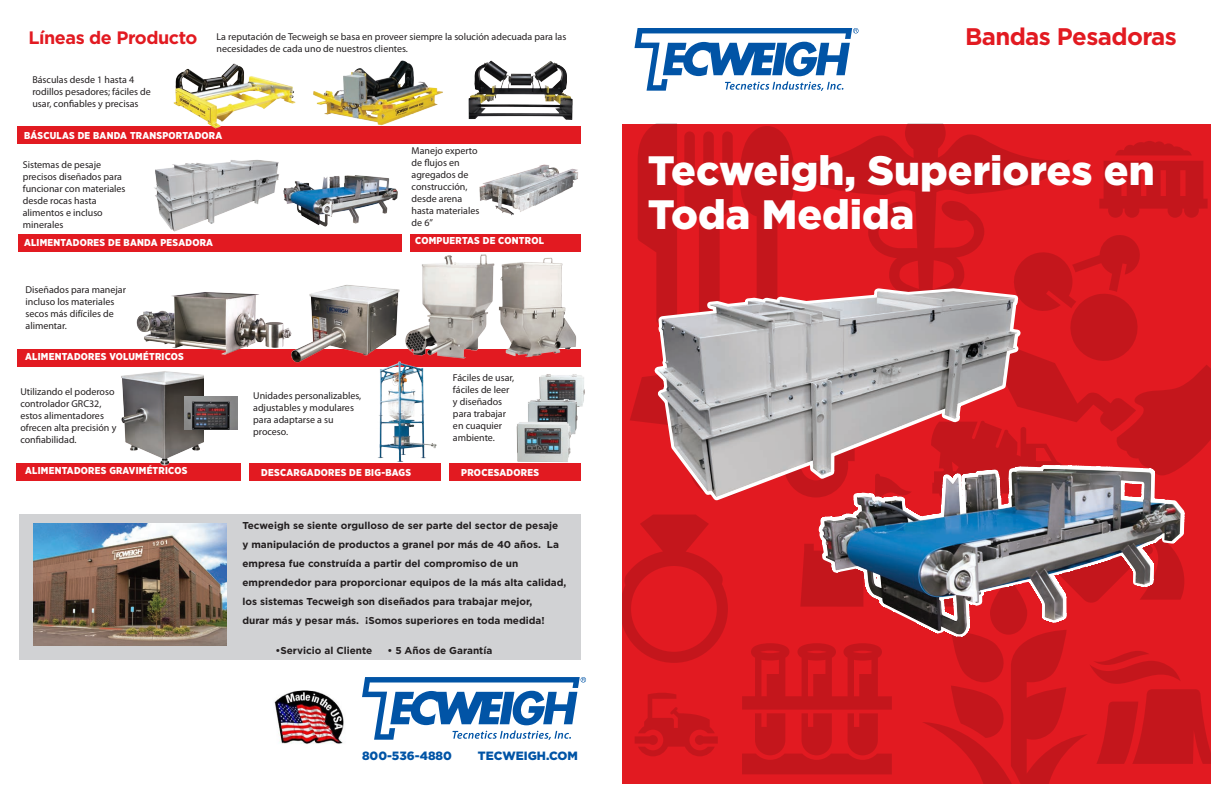
<style>
.page{position:relative;width:1224px;height:792px;background:#fff}
.page>*{position:absolute;margin:0;border:0;box-sizing:border-box;transform-origin:0 0}
.t1{font:900 41px/44px "Gotham";color:#fff}
.t2{font:700 24px "Gotham";letter-spacing:-.025em;color:#e21a21}
.t3{font:700 18px "Gotham";letter-spacing:-.025em;color:#e21a21}
.t4{font:900 12px "Gotham";color:#0154a6}
.t5{font:10px/12px "Myriad Pro";color:#231f20}
.t6{font:700 10px/19px "Gotham";color:#231f20;text-align:justify}
.t7{font:900 10px "Gotham Narrow";letter-spacing:.025em;color:#fff}
</style>
<div class="page">
<div style="left:17px;top:126px;width:564px;height:18px;background:#e21a21"></div>
<img style="left:469px;top:60px;width:104px;height:60px">
<img style="left:173px;top:63px;width:123px;height:66px">
<img style="left:314px;top:60px;width:129px;height:66px">
<div style="left:18px;top:234px;width:384px;height:18px;background:#e21a21"></div>
<img style="left:284px;top:175px;width:114px;height:52px">
<img style="left:154px;top:160px;width:130px;height:72px">
<div style="left:410px;top:234px;width:171px;height:18px;background:#e21a21"></div>
<img style="left:479px;top:164px;width:99px;height:52px">
<div style="left:17px;top:349px;width:564px;height:18px;background:#e21a21"></div>
<div style="left:17px;top:463px;width:224px;height:18px;background:#e21a21"></div>
<img style="left:121px;top:371px;width:83px;height:95px">
<img style="left:185px;top:396px;width:52px;height:34px">
<div style="left:249px;top:463px;width:192px;height:18px;background:#e21a21"></div>
<img style="left:378px;top:361px;width:59px;height:101px">
<div style="left:449px;top:463px;width:132px;height:18px;background:#e21a21"></div>
<img style="left:539px;top:374px;width:46px;height:29px">
<img style="left:528px;top:396px;width:55px;height:39px">
<img style="left:517px;top:422px;width:54px;height:40px">
<svg style="left:362px;top:677px;width:224px;height:63px"></svg>
<img style="left:294px;top:285px;width:106px;height:78px">
<img style="left:405px;top:254px;width:90px;height:105px">
<img style="left:498px;top:257px;width:79px;height:101px">
<img style="left:136px;top:292px;width:158px;height:69px">
<svg style="left:622px;top:124px;width:588px;height:660px;background:#d5181e"></svg>
<svg style="left:654px;top:227px;width:370px;height:39px;background:#d8181f"></svg>
<img style="left:790px;top:443px;width:421px;height:241px">
<img style="left:622px;top:266px;width:445px;height:249px">
<div style="left:19px;top:514px;width:562px;height:146px;background:#d1d2d4"></div>
<img style="left:34px;top:524px;width:192px;height:121px">
<svg style="left:635px;top:28px;width:224px;height:63px"></svg>
<img style="left:274px;top:690px;width:70px;height:54px">
<p class="t3" style="left:29px;top:25px;width:170px">Líneas de Producto</p>
<p class="t5" style="left:32px;top:74px;width:120px">Básculas desde 1 hasta 4 rodillos pesadores; fáciles de usar, confiables y precisas</p>
<p class="t5" style="left:217px;top:30px;width:351px">La reputación de Tecweigh se basa en proveer siempre la solución adecuada para las necesidades de cada uno de nuestros clientes.</p>
<p class="t2" style="left:965px;top:21px;width:213px">Bandas Pesadoras</p>
<p class="t7" style="left:24px;top:129px;width:200px">BÁSCULAS DE BANDA TRANSPORTADORA</p>
<p class="t5" style="left:23px;top:159px;width:104px">Sistemas de pesaje precisos diseñados para funcionar con materiales desde rocas hasta alimentos e incluso minerales</p>
<p class="t5" style="left:412px;top:144px;width:69px">Manejo experto de flujos en agregados de construcción, desde arena hasta materiales de 6”</p>
<p class="t7" style="left:24px;top:236px;width:190px">ALIMENTADORES DE BANDA PESADORA</p>
<p class="t7" style="left:415px;top:234px;width:130px">COMPUERTAS DE CONTROL</p>
<p class="t5" style="left:26px;top:284px;width:102px">Diseñados para manejar incluso los materiales secos más difíciles de alimentar.</p>
<p class="t7" style="left:25px;top:350px;width:160px">ALIMENTADORES VOLUMÉTRICOS</p>
<p class="t5" style="left:20px;top:386px;width:97px">Utilizando el poderoso controlador GRC32, estos alimentadores ofrecen alta precisión y confiabilidad.</p>
<p class="t5" style="left:253px;top:389px;width:110px">Unidades personalizables, adjustables y modulares para adaptarse a su proceso.</p>
<p class="t5" style="left:453px;top:371px;width:63px">Fáciles de usar, fáciles de leer y diseñados para trabajar en cuaquier ambiente.</p>
<p class="t7" style="left:25px;top:464px;width:164px">ALIMENTADORES GRAVIMÉTRICOS</p>
<p class="t7" style="left:261px;top:466px;width:151px">DESCARGADORES DE BIG-BAGS</p>
<p class="t7" style="left:461px;top:466px;width:79px">PROCESADORES</p>
<p class="t6" style="left:242px;top:516px;width:318px">Tecweigh se siente orgulloso de ser parte del sector de pesaje y manipulación de productos a granel por más de 40 años. La empresa fue construída a partir del compromiso de un</p>
<p class="t6" style="left:242px;top:573px;width:326px">emprendedor para proporcionar equipos de la más alta calidad,</p>
<p class="t6" style="left:242px;top:592px;width:292px">los sistemas Tecweigh son diseñados para trabajar mejor,</p>
<p class="t6" style="left:242px;top:611px;width:304px">durar más y pesar más. ¡Somos superiores en toda medida!</p>
<p class="t6" style="left:275px;top:641px;width:98px">•Servicio al Cliente</p>
<p class="t6" style="left:387px;top:641px;width:107px">• 5 Años de Garantía</p>
<p class="t4" style="left:362px;top:748px;width:91px">800-536-4880</p>
<p class="t4" style="left:478px;top:748px;width:102px">TECWEIGH.COM</p>
<p class="t1" style="left:648px;top:148px;width:508px">Tecweigh, Superiores en<br>Toda Medida</p>
</div>
